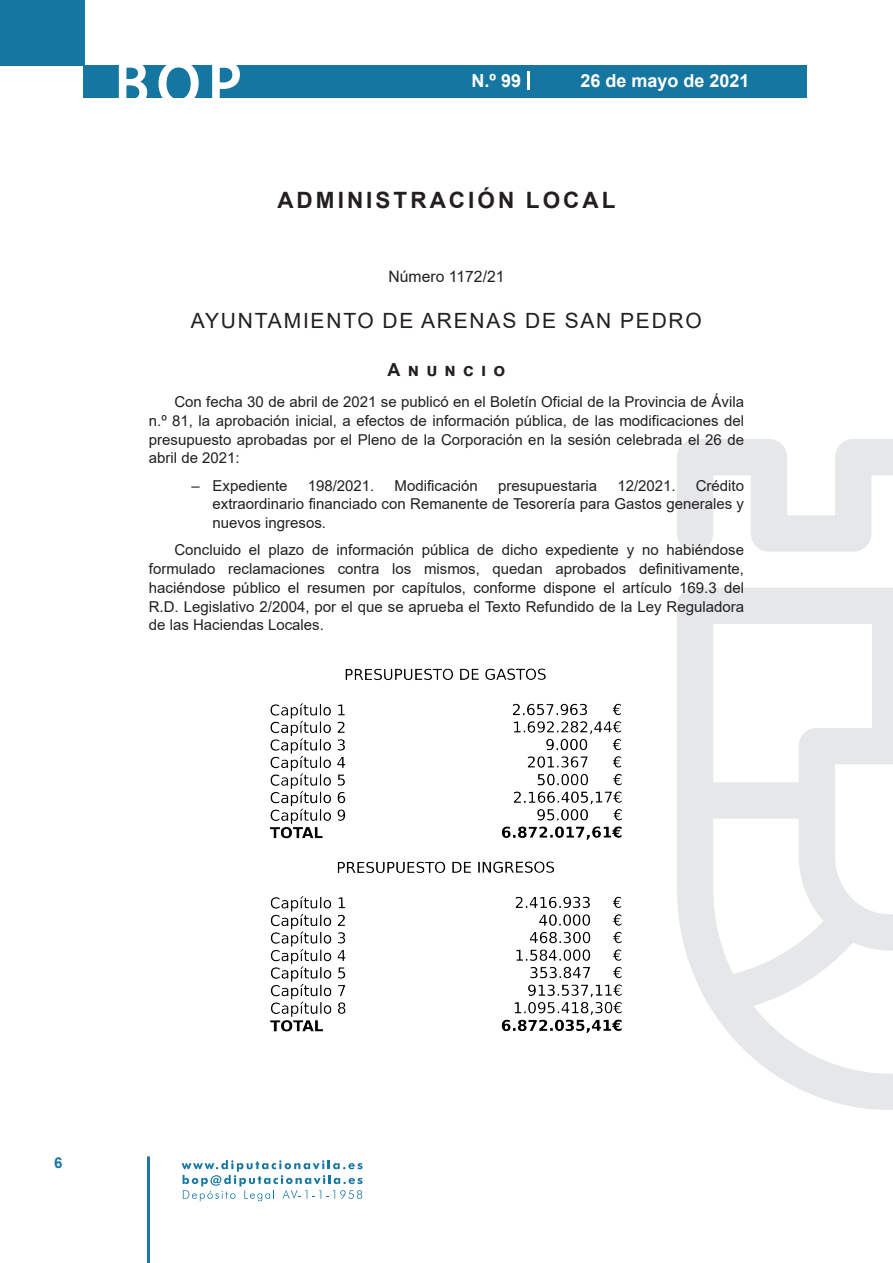
<style>
.page{position:relative;width:893px;height:1263px;background:#fff}
.page>*{position:absolute;margin:0;border:0;box-sizing:border-box;transform-origin:0 0}
.t1{font:500 61.5px "Avant Garde";color:#fff}
.t2{font:700 22.5px "Arial";letter-spacing:.135em;color:#231f20}
.t3{font:21px "Arial";letter-spacing:.085em;color:#231f20}
.t4{font:700 18px "Arial";color:#fff}
.t5{font:700 18px "Arial";letter-spacing:.4em;color:#231f20}
.t6{font:15.75px "Arial";color:#231f20}
.t7{font:15px/18.8px "Arial";color:#231f20;text-align:justify}
.t8{font:700 15px "Arial";color:#1d76a4}
</style>
<div class="page">
<div style="left:0;top:0;width:85px;height:65px;background:#1676a2"></div>
<div style="left:84px;top:65px;width:723px;height:33px;background:#1676a2"></div>
<svg style="left:118px;top:65px;width:30px;height:33px"></svg>
<svg style="left:158px;top:65px;width:41px;height:33px"></svg>
<svg style="left:212px;top:65px;width:28px;height:33px"></svg>
<svg style="left:182px;top:1160px;width:181px;height:41px"></svg>
<hr style="left:147px;top:1156px;width:3px;height:107px;background:#1d76a4">
<svg style="left:528px;top:71px;width:2px;height:19px"></svg>
<svg style="left:677px;top:439px;width:216px;height:671px"></svg>
<img style="left:270px;top:668px;width:352px;height:365px">
<h1 class="t1" style="left:115px;top:46px;width:128px">BOP</h1>
<p class="t4" style="left:472px;top:68px;width:51px">N.º 99</p>
<p class="t4" style="left:580px;top:68px;width:171px">26 de mayo de 2021</p>
<h2 class="t2" style="left:277px;top:184px;width:340px">ADMINISTRACIÓN LOCAL</h2>
<p class="t6" style="left:388px;top:266px;width:118px">Número 1172/21</p>
<h3 class="t3" style="left:191px;top:307px;width:512px">AYUNTAMIENTO DE ARENAS DE SAN PEDRO</h3>
<p class="t5" style="left:388px;top:356px;width:119px">Anuncio</p>
<p class="t7" style="left:149px;top:392px;width:597px;text-indent:26px">Con fecha 30 de abril de 2021 se publicó en el Boletín Oficial de la Provincia de Ávila n.º 81, la aprobación inicial, a efectos de información pública, de las modificaciones del presupuesto aprobadas por el Pleno de la Corporación en la sesión celebrada el 26 de abril de 2021:</p>
<p class="t7" style="left:191px;top:476px;width:98px">– Expediente</p>
<p class="t7" style="left:308px;top:476px;width:68px">198/2021.</p>
<p class="t7" style="left:395px;top:476px;width:85px">Modificación</p>
<p class="t7" style="left:498px;top:476px;width:101px">presupuestaria</p>
<p class="t7" style="left:617px;top:476px;width:60px">12/2021.</p>
<p class="t7" style="left:213px;top:476px;width:533px;text-indent:483px">Crédito extraordinario financiado con Remanente de Tesorería para Gastos generales y nuevos ingresos.</p>
<p class="t7" style="left:149px;top:540px;width:597px;text-indent:26px">Concluido el plazo de información pública de dicho expediente y no habiéndose formulado reclamaciones contra los mismos, quedan aprobados definitivamente, haciéndose público el resumen por capítulos, conforme dispone el artículo 169.3 del R.D. Legislativo 2/2004, por el que se aprueba el Texto Refundido de la Ley Reguladora de las Haciendas Locales.</p>
<p class="t8" style="left:54px;top:1152px;width:10px">6</p>
</div>
